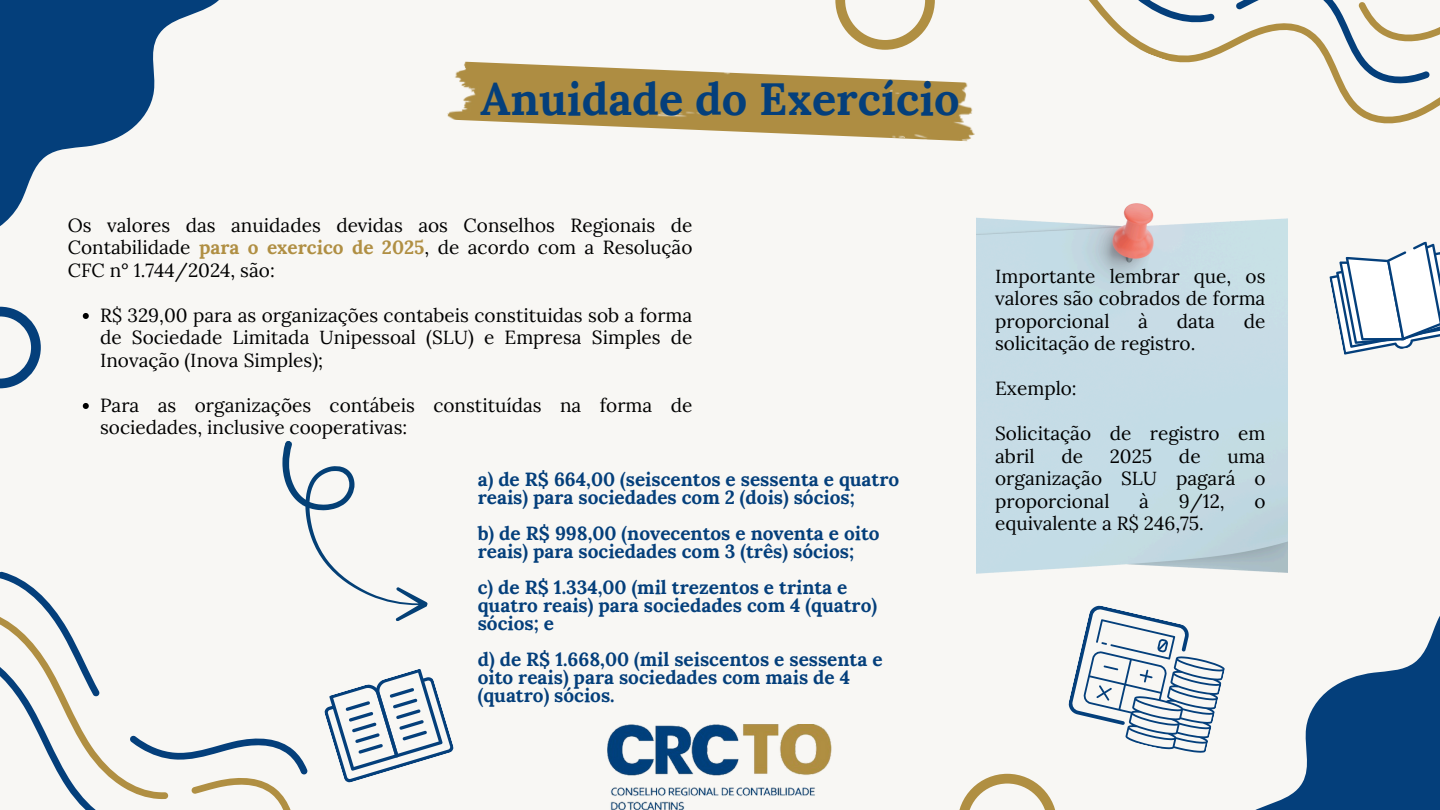
<style>
.page{position:relative;width:1440px;height:810px;background:#f8f7f4}
.page>*{position:absolute;margin:0;border:0;box-sizing:border-box;transform-origin:0 0}
.t1{font:700 45.1px "Lora";color:#043f7b}
.t2{font:19px/22.5px "Lora";color:#000;text-align:justify}
.t3{font:700 19px/18px "Lora";color:#043f7b}
.s1{font-weight:700;color:#b08f43}
</style>
<div class="page">
<svg style="left:1329px;top:241px;width:111px;height:114px"></svg>
<svg style="left:0;top:0;width:219px;height:226px;fill:#043f7b"></svg>
<svg style="left:1255px;top:616px;width:185px;height:194px;fill:#043f7b"></svg>
<svg style="left:835px;top:0;width:100px;height:50px"></svg>
<svg style="left:0;top:307px;width:41px;height:81px"></svg>
<svg style="left:966px;top:0;width:474px;height:142px"></svg>
<svg style="left:959px;top:774px;width:96px;height:36px"></svg>
<img style="left:608px;top:725px;width:224px;height:85px">
<svg style="left:0;top:441px;width:454px;height:369px"></svg>
<img style="left:447px;top:61px;width:530px;height:80px">
<svg style="left:1068px;top:605px;width:157px;height:148px"></svg>
<img style="left:977px;top:203px;width:311px;height:371px">
<svg style="left:83px;top:313px;width:6px;height:6px"></svg>
<svg style="left:83px;top:403px;width:6px;height:6px"></svg>
<p class="t1" style="left:480px;top:69px;width:481px">Anuidade do Exercício</p>
<p class="t2" style="left:68px;top:214px;width:626px">Os valores das anuidades devidas aos Conselhos Regionais de Contabilidade <span class="s1">para o exercico de 2025</span>, de acordo com a Resolução CFC n° 1.744/2024, são:</p>
<p class="t2" style="left:100px;top:304px;width:594px">R$ 329,00 para as organizações contabeis constituidas sob a forma de Sociedade Limitada Unipessoal (SLU) e Empresa Simples de Inovação (Inova Simples);</p>
<h1 class="t2" style="left:100px;top:394px;width:594px">Para as organizações contábeis constituídas na forma de sociedades, inclusive cooperativas:</h1>
<p class="t3" style="left:478px;top:470px;width:423px">a) de R$ 664,00 (seiscentos e sessenta e quatro reais) para sociedades com 2 (dois) sócios;</p>
<p class="t3" style="left:478px;top:524px;width:403px">b) de R$ 998,00 (novecentos e noventa e oito reais) para sociedades com 3 (três) sócios;</p>
<p class="t3" style="left:478px;top:578px;width:401px">c) de R$ 1.334,00 (mil trezentos e trinta e quatro reais) para sociedades com 4 (quatro) sócios; e</p>
<p class="t3" style="left:478px;top:650px;width:406px">d) de R$ 1.668,00 (mil seiscentos e sessenta e oito reais) para sociedades com mais de 4 (quatro) sócios.</p>
<p class="t2" style="left:995px;top:264px;width:272px">Importante lembrar que, os valores são cobrados de forma proporcional</p>
<p class="t2" style="left:1138px;top:309px;width:11px">à</p>
<p class="t2" style="left:1177px;top:309px;width:40px">data</p>
<p class="t2" style="left:1244px;top:309px;width:23px">de</p>
<p class="t2" style="left:995px;top:332px;width:202px">solicitação de registro.</p>
<p class="t2" style="left:995px;top:377px;width:83px">Exemplo:</p>
<p class="t2" style="left:995px;top:422px;width:272px">Solicitação de registro em abril</p>
<p class="t2" style="left:1061px;top:444px;width:23px">de</p>
<p class="t2" style="left:1110px;top:444px;width:44px">2025</p>
<p class="t2" style="left:1179px;top:444px;width:23px">de</p>
<p class="t2" style="left:995px;top:444px;width:272px;text-indent:232px">uma organização SLU pagará o proporcional</p>
<p class="t2" style="left:1139px;top:489px;width:11px">à</p>
<p class="t2" style="left:1179px;top:489px;width:48px">9/12,</p>
<p class="t2" style="left:1254px;top:489px;width:13px">o</p>
<p class="t2" style="left:995px;top:512px;width:210px">equivalente a R$ 246,75.</p>
</div>
